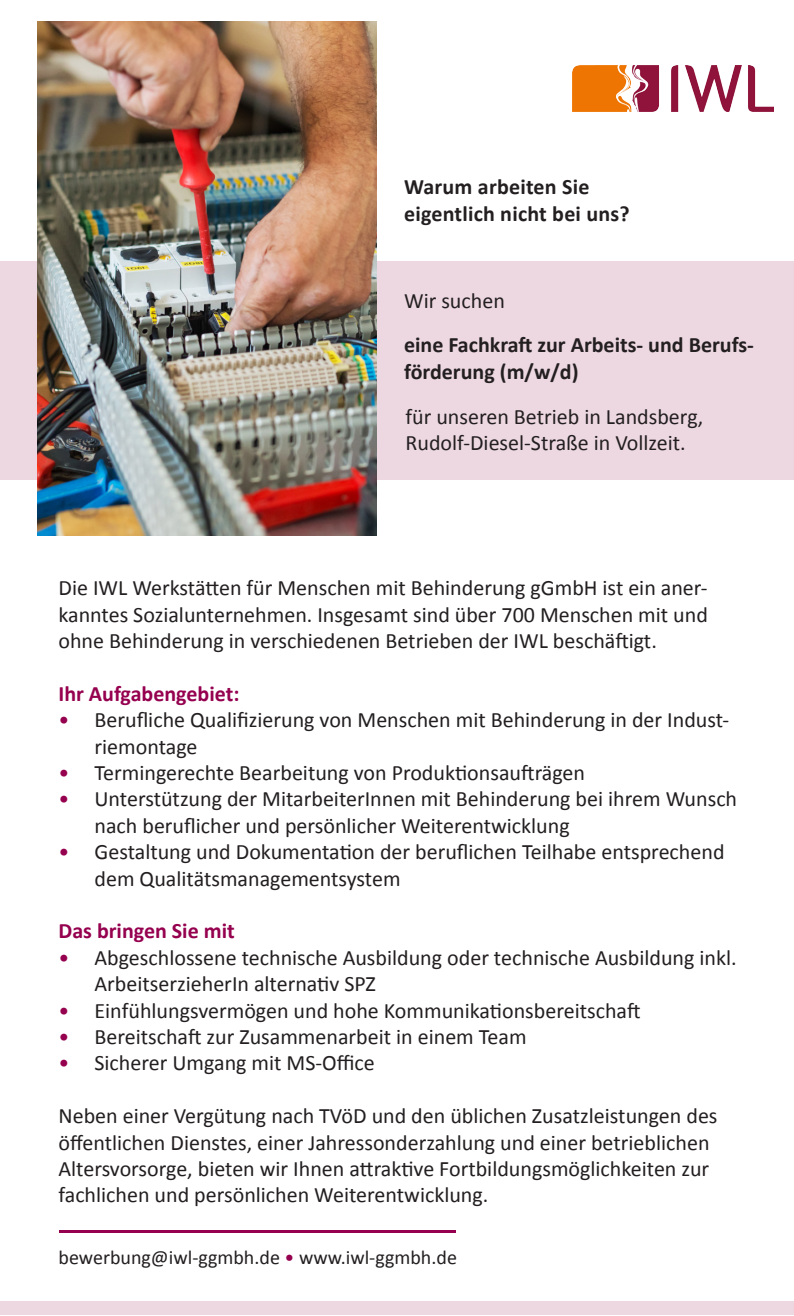
<style>
.page{position:relative;width:794px;height:1316px;background:#fff}
.page>*{position:absolute;margin:0;border:0;box-sizing:border-box;transform-origin:0 0}
.t1{font:22px/26.4px "Calibri";color:#231f20}
.t2{font:700 22px/26.4px "Calibri";color:#231f20}
.t3{font:700 22px "Calibri";color:#95004f}
.t4{font:20px "Calibri";color:#231f20}
.s1{color:#95004f}
</style>
<div class="page">
<div style="left:0;top:261px;width:794px;height:219px;background:#edd8e1"></div>
<img style="left:38px;top:22px;width:338px;height:514px">
<img style="left:573px;top:65px;width:200px;height:46px">
<div style="left:0;top:1301px;width:794px;height:14px;background:#edd8e1"></div>
<hr style="left:59px;top:1231px;width:397px;height:2px;background:#95004f">
<p class="t2" style="left:404px;top:174px;width:187px">Warum arbeiten Sie</p>
<p class="t2" style="left:404px;top:200px;width:227px">eigentlich nicht bei uns?</p>
<p class="t1" style="left:404px;top:288px;width:102px">Wir suchen</p>
<p class="t2" style="left:404px;top:332px;width:351px">eine Fachkraft zur Arbeits- und Berufs&shy;förderung (m/w/d)</p>
<p class="t1" style="left:405px;top:403px;width:299px">für unseren Betrieb in Landsberg,<br>Rudolf-Diesel-Straße in Vollzeit.</p>
<p class="t1" style="left:58px;top:575px;width:651px;text-align:justify">Die IWL Werkstätten für Menschen mit Behinderung gGmbH ist ein aner&shy;kanntes Sozialunternehmen. Insgesamt sind über 700 Menschen mit und ohne Behinderung in verschiedenen Betrieben der IWL beschäftigt.</p>
<p class="t3" style="left:58px;top:679px;width:182px">Ihr Aufgabengebiet:</p>
<p class="t1" style="left:94px;top:707px;width:636px;text-indent:-36px"><span class="s1">•</span> Berufliche Qualifizierung von Menschen mit Behinderung in der Indust&shy;riemontage</p>
<p class="t1" style="left:58px;top:760px;width:528px"><span class="s1">•</span> Termingerechte Bearbeitung von Produktionsaufträgen</p>
<p class="t1" style="left:94px;top:786px;width:644px;text-indent:-36px"><span class="s1">•</span> Unterstützung der MitarbeiterInnen mit Behinderung bei ihrem Wunsch nach beruflicher und persönlicher Weiterentwicklung</p>
<p class="t1" style="left:94px;top:839px;width:631px;text-indent:-36px"><span class="s1">•</span> Gestaltung und Dokumentation der beruflichen Teilhabe entsprechend dem Qualitätsmanagementsystem</p>
<p class="t3" style="left:58px;top:917px;width:178px">Das bringen Sie mit</p>
<p class="t1" style="left:94px;top:944px;width:643px;text-indent:-36px"><span class="s1">•</span> Abgeschlossene technische Ausbildung oder technische Ausbildung inkl.<br>ArbeitserzieherIn alternativ SPZ</p>
<p class="t1" style="left:58px;top:997px;width:583px"><span class="s1">•</span> Einfühlungsvermögen und hohe Kommunikationsbereitschaft</p>
<p class="t1" style="left:58px;top:1024px;width:470px"><span class="s1">•</span> Bereitschaft zur Zusammenarbeit in einem Team</p>
<p class="t1" style="left:58px;top:1050px;width:318px"><span class="s1">•</span> Sicherer Umgang mit MS-Office</p>
<p class="t1" style="left:58px;top:1103px;width:660px">Neben einer Vergütung nach TVöD und den üblichen Zusatzleistungen des öffentlichen Dienstes, einer Jahressonderzahlung und einer betrieblichen Altersvorsorge, bieten wir Ihnen attraktive Fortbildungsmöglichkeiten zur fachlichen und persönlichen Weiterentwicklung.</p>
<p class="t4" style="left:59px;top:1244px;width:400px">bewerbung@iwl-ggmbh.de <span class="s1">•</span> www.iwl-ggmbh.de</p>
</div>
